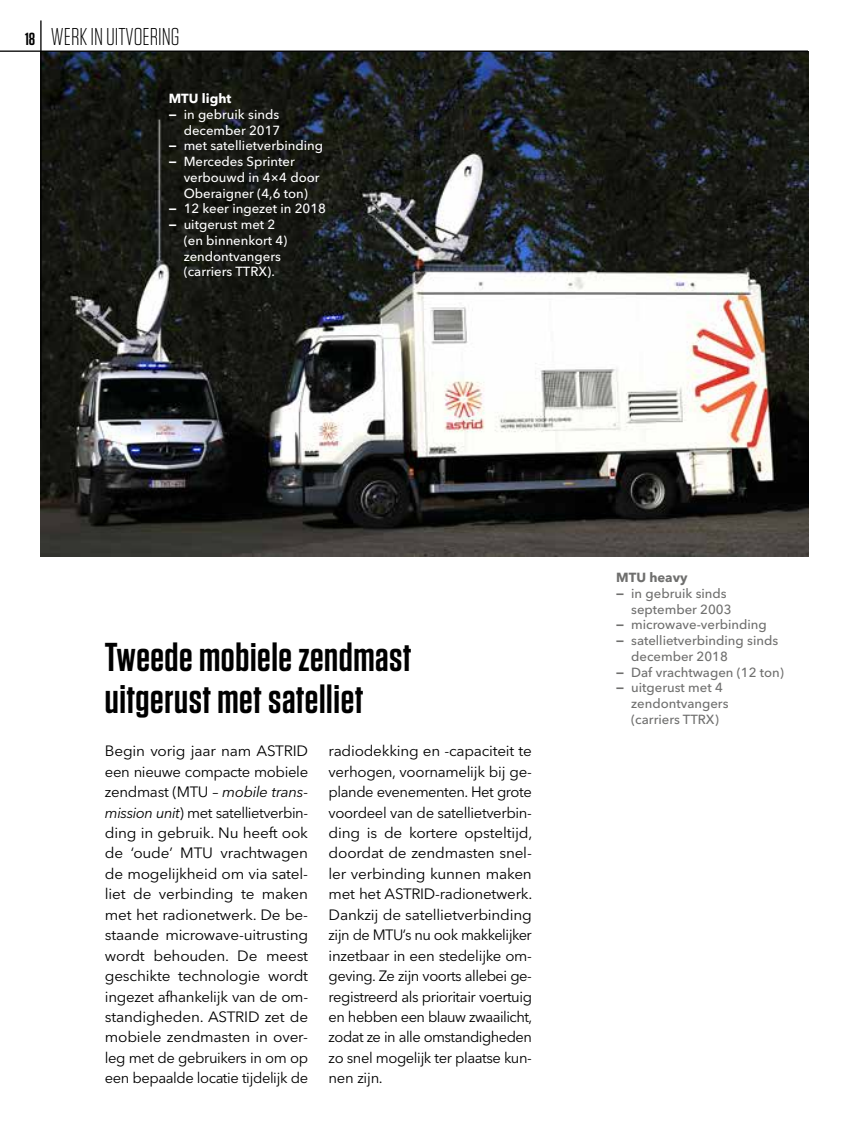
<style>
.page{position:relative;width:849px;height:1146px;background:#fff}
.page>*{position:absolute;margin:0;border:0;box-sizing:border-box;transform-origin:0 0}
.t1{font:600 40.25px/42px "Tungsten";letter-spacing:.015em;color:#000}
.t2{font:300 24.32px "Tungsten";color:#000}
.t3{font:14.88px/20.5px "Avenir Next LT Pro";letter-spacing:-.03em;color:#000;text-align:justify}
.t4{font:500 13.12px/15.8px "Avenir Next LT Pro";color:#fff}
.t5{font:500 13.12px/15.8px "Avenir Next LT Pro";color:#6f6f6e}
.t6{font:700 13.12px "Avenir Next LT Pro";color:#fff}
.t7{font:700 13.12px "Avenir Next LT Pro";color:#6f6f6e}
.s1{font-weight:600;font-size:17.5px}
.s2{font-weight:800}
.s3{font-style:italic}
</style>
<div class="page">
<img style="left:41px;top:52px;width:766px;height:505px">
<hr style="left:0;top:51px;width:807px;height:1px;background:#000">
<hr style="left:40px;top:20px;width:2px;height:408px;background:#000">
<h2 class="t2" style="left:25px;top:24px;width:156px"><span class="s1">18</span> WERK IN UITVOERING</h2>
<p class="t6" style="left:169px;top:90px;width:64px">MTU light</p>
<p class="t4" style="left:169px;top:106px;width:113px;text-align:right"><span class="s2">—</span> in gebruik sinds december 2017</p>
<p class="t4" style="left:169px;top:138px;width:156px"><span class="s2">—</span> met satellietverbinding</p>
<p class="t4" style="left:184px;top:154px;width:137px;text-indent:-15px"><span class="s2">—</span> Mercedes Sprinter verbouwd in 4×4 door<br>Oberaigner (4,6 ton)</p>
<p class="t4" style="left:169px;top:201px;width:159px"><span class="s2">—</span> 12 keer ingezet in 2018</p>
<p class="t4" style="left:184px;top:217px;width:105px;text-indent:-15px"><span class="s2">—</span> uitgerust met 2 (en binnenkort 4) zendontvangers (carriers TTRX).</p>
<h1 class="t1" style="left:105px;top:637px;width:308px">Tweede mobiele zendmast uitgerust met satelliet</h1>
<p class="t3" style="left:105px;top:741px;width:205px">Begin vorig jaar nam ASTRID een nieuwe compacte mobiele zendmast (MTU – <span class="s3">mobile trans&shy;mission unit</span>) met satellietverbin&shy;ding in gebruik. Nu heeft ook de ‘oude’ MTU vrachtwagen de mogelijkheid om via satel&shy;liet de verbinding te maken met het radionetwerk. De be&shy;staande microwave-uitrusting wordt behouden. De meest geschikte technologie wordt ingezet afhankelijk van de om&shy;standigheden. ASTRID zet de mobiele zendmasten in over&shy;leg met de gebruikers in om op een bepaalde locatie tijdelijk de</p>
<p class="t3" style="left:328px;top:741px;width:205px">radiodekking en -capaciteit te verhogen, voornamelijk bij ge&shy;plande evenementen. Het grote voordeel van de satellietverbin&shy;ding is de kortere opsteltijd, doordat de zendmasten snel&shy;ler verbinding kunnen maken met het ASTRID-radionetwerk.<br>Dankzij de satellietverbinding zijn de MTU’s nu ook makkelijker inzetbaar in een stedelijke om&shy;geving. Ze zijn voorts allebei ge&shy;registreerd als prioritair voertuig en hebben een blauw zwaailicht, zodat ze in alle omstandigheden zo snel mogelijk ter plaatse kun&shy;nen zijn.</p>
<p class="t7" style="left:616px;top:570px;width:73px">MTU heavy</p>
<p class="t5" style="left:631px;top:585px;width:102px;text-indent:-15px"><span class="s2">—</span> in gebruik sinds september 2003</p>
<p class="t5" style="left:616px;top:617px;width:152px"><span class="s2">—</span> microwave-verbinding</p>
<p class="t5" style="left:631px;top:633px;width:148px;text-indent:-15px"><span class="s2">—</span> satellietverbinding sinds december 2018</p>
<p class="t5" style="left:616px;top:664px;width:169px"><span class="s2">—</span> Daf vrachtwagen (12 ton)</p>
<p class="t5" style="left:631px;top:680px;width:99px;text-indent:-15px"><span class="s2">—</span> uitgerust met 4 zendontvangers (carriers TTRX)</p>
</div>
